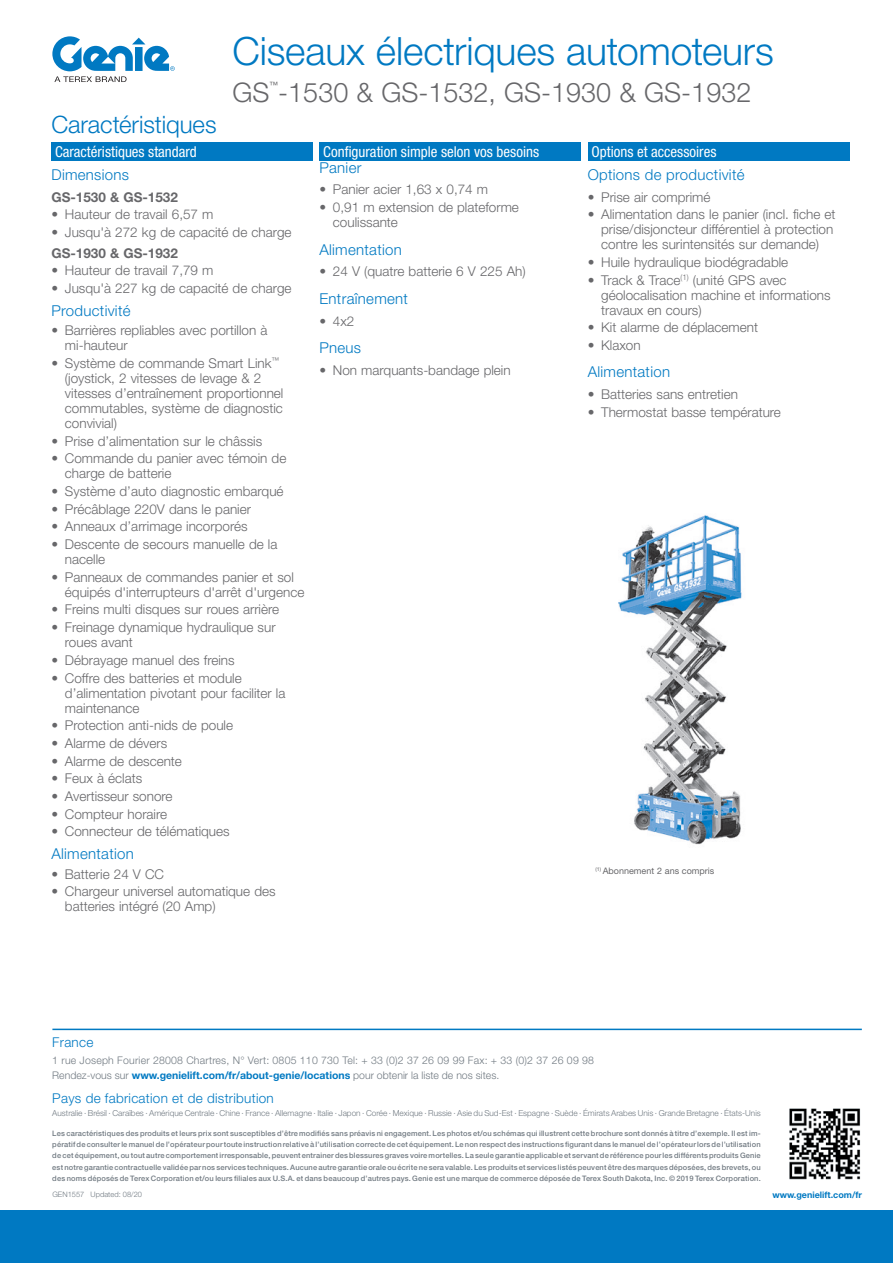
<style>
.page{position:relative;width:893px;height:1263px;background:#fff}
.page>*{position:absolute;margin:0;border:0;box-sizing:border-box;transform-origin:0 0}
.t1{font:300 39px "Helvetica Neue LT Std";letter-spacing:-.005em;color:#0079c2}
.t2{font:300 27px "Helvetica Neue LT Std";color:#67676a}
.t3{font:300 24px "Helvetica Neue LT Std";letter-spacing:-.005em;color:#0079c2}
.t4{font:300 15px "Helvetica Neue LT Std";letter-spacing:.02em;color:#0079c2}
.t5{font:condensed 15px "Helvetica Neue LT Std";color:#fff}
.t6{font:300 13.5px/15px "Helvetica Neue LT Std";color:#67676a}
.t7{font:300 13.5px "Helvetica Neue LT Std";letter-spacing:.02em;color:#0079c2}
.t8{font:700 13.5px "Helvetica Neue LT Std";color:#67676a}
.t9{font:300 10.5px/14.9px "Helvetica Neue LT Std";letter-spacing:.02em;color:#717a82}
.t10{font:9px "Helvetica Neue LT Std";color:#67676a}
.t11{font:700 9px "Helvetica Neue LT Std";color:#0079c2}
.t12{font:condensed 8.7px "Helvetica Neue LT Std";color:#67676a}
.t13{font:300 8.25px "Helvetica Neue LT Std";color:#717a82}
.t14{font:500 7.5px/11.2px "Helvetica Neue LT Std";letter-spacing:.02em;color:#717a82;text-align:justify}
.t15{font:300 7.5px "Helvetica Neue LT Std";color:#717a82}
.s1{font-weight:700;color:#0079c2}
</style>
<div class="page">
<svg style="left:52px;top:36px;width:123px;height:46px"></svg>
<div style="left:51px;top:142px;width:262px;height:19px;background:#0079c2"></div>
<div style="left:320px;top:142px;width:261px;height:19px;background:#0079c2"></div>
<div style="left:588px;top:142px;width:261px;height:19px;background:#0079c2"></div>
<img style="left:618px;top:515px;width:124px;height:330px">
<div style="left:0;top:1210px;width:893px;height:53px;background:#0079c2"></div>
<img style="left:789px;top:1108px;width:72px;height:72px">
<hr style="left:52px;top:1029px;width:810px;height:1px;background:#0079c2">
<h1 class="t1" style="left:233px;top:27px;width:543px">Ciseaux électriques automoteurs</h1>
<h3 class="t3" style="left:51px;top:110px;width:167px">Caractéristiques</h3>
<p class="t12" style="left:270px;top:80px;width:10px">™</p>
<h2 class="t2" style="left:233px;top:76px;width:520px">GS -1530 &amp; GS-1532, GS-1930 &amp; GS-1932</h2>
<p class="t5" style="left:55px;top:143px;width:143px">Caractéristiques standard</p>
<p class="t5" style="left:323px;top:143px;width:217px">Configuration simple selon vos besoins</p>
<p class="t5" style="left:591px;top:143px;width:126px">Options et accessoires</p>
<p class="t4" style="left:588px;top:165px;width:158px">Options de productivité</p>
<p class="t6" style="left:588px;top:189px;width:124px">• Prise air comprimé</p>
<p class="t6" style="left:601px;top:207px;width:236px;text-indent:-14px">• Alimentation dans le panier (incl. fiche et prise/disjoncteur différentiel à protection contre les surintensités sur demande)</p>
<p class="t6" style="left:588px;top:254px;width:202px">• Huile hydraulique biodégradable</p>
<p class="t6" style="left:601px;top:272px;width:231px;text-indent:-13px">• Track &amp; Trace<sup>(1)</sup> (unité GPS avec géolocalisation machine et informations travaux en cours)</p>
<p class="t6" style="left:588px;top:320px;width:172px">• Kit alarme de déplacement</p>
<p class="t6" style="left:588px;top:337px;width:55px">• Klaxon</p>
<p class="t4" style="left:588px;top:363px;width:84px">Alimentation</p>
<p class="t6" style="left:588px;top:387px;width:152px">• Batteries sans entretien</p>
<p class="t6" style="left:588px;top:404px;width:195px">• Thermostat basse température</p>
<p class="t4" style="left:319px;top:158px;width:44px">Panier</p>
<p class="t6" style="left:319px;top:182px;width:170px">• Panier acier 1,63 x 0,74 m</p>
<p class="t6" style="left:333px;top:200px;width:188px;text-indent:-14px">• 0,91 m extension de plateforme coulissante</p>
<p class="t4" style="left:319px;top:240px;width:84px">Alimentation</p>
<p class="t6" style="left:319px;top:264px;width:208px">• 24 V (quatre batterie 6 V 225 Ah)</p>
<p class="t4" style="left:319px;top:289px;width:90px">Entraînement</p>
<p class="t6" style="left:319px;top:313px;width:37px">• 4x2</p>
<p class="t4" style="left:319px;top:338px;width:43px">Pneus</p>
<p class="t6" style="left:319px;top:362px;width:193px">• Non marquants-bandage plein</p>
<p class="t4" style="left:51px;top:165px;width:79px">Dimensions</p>
<p class="t8" style="left:51px;top:188px;width:128px">GS-1530 &amp; GS-1532</p>
<p class="t6" style="left:51px;top:207px;width:164px">• Hauteur de travail 6,57 m</p>
<p class="t6" style="left:51px;top:224px;width:242px">• Jusqu'à 272 kg de capacité de charge</p>
<p class="t8" style="left:51px;top:244px;width:128px">GS-1930 &amp; GS-1932</p>
<p class="t6" style="left:51px;top:263px;width:164px">• Hauteur de travail 7,79 m</p>
<p class="t6" style="left:51px;top:280px;width:242px">• Jusqu'à 227 kg de capacité de charge</p>
<p class="t4" style="left:51px;top:301px;width:81px">Productivité</p>
<p class="t6" style="left:65px;top:322px;width:204px;text-indent:-14px">• Barrières repliables avec portillon à mi-hauteur</p>
<p class="t6" style="left:65px;top:355px;width:220px;text-indent:-14px">• Système de commande Smart Link<sup>™ </sup>(joystick, 2 vitesses de levage &amp; 2 vitesses d’entraînement proportionnel commutables, système de diagnostic convivial)</p>
<p class="t6" style="left:51px;top:433px;width:212px">• Prise d’alimentation sur le châssis</p>
<p class="t6" style="left:65px;top:451px;width:223px;text-indent:-14px">• Commande du panier avec témoin de charge de batterie</p>
<p class="t6" style="left:51px;top:483px;width:234px">• Système d’auto diagnostic embarqué</p>
<p class="t6" style="left:51px;top:501px;width:201px">• Précâblage 220V dans le panier</p>
<p class="t6" style="left:51px;top:519px;width:198px">• Anneaux d’arrimage incorporés</p>
<p class="t6" style="left:65px;top:536px;width:214px;text-indent:-14px">• Descente de secours manuelle de la nacelle</p>
<p class="t6" style="left:65px;top:569px;width:241px;text-indent:-14px">• Panneaux de commandes panier et sol équipés d'interrupteurs d'arrêt d'urgence</p>
<p class="t6" style="left:51px;top:602px;width:229px">• Freins multi disques sur roues arrière</p>
<p class="t6" style="left:65px;top:619px;width:212px;text-indent:-14px">• Freinage dynamique hydraulique sur roues avant</p>
<p class="t6" style="left:51px;top:652px;width:185px">• Débrayage manuel des freins</p>
<p class="t6" style="left:65px;top:670px;width:222px;text-indent:-14px">• Coffre des batteries et module d’alimentation pivotant pour faciliter la maintenance</p>
<p class="t6" style="left:51px;top:718px;width:183px">• Protection anti-nids de poule</p>
<p class="t6" style="left:51px;top:735px;width:117px">• Alarme de dévers</p>
<p class="t6" style="left:51px;top:753px;width:132px">• Alarme de descente</p>
<p class="t6" style="left:51px;top:771px;width:92px">• Feux à éclats</p>
<p class="t6" style="left:51px;top:788px;width:123px">• Avertisseur sonore</p>
<p class="t6" style="left:51px;top:806px;width:117px">• Compteur horaire</p>
<p class="t6" style="left:51px;top:824px;width:180px">• Connecteur de télématiques</p>
<p class="t4" style="left:51px;top:845px;width:84px">Alimentation</p>
<p class="t6" style="left:51px;top:866px;width:114px">• Batterie 24 V CC</p>
<p class="t6" style="left:65px;top:884px;width:212px;text-indent:-14px">• Chargeur universel automatique des batteries intégré (20 Amp)</p>
<p class="t10" style="left:595px;top:865px;width:120px"><sup>(1)</sup> Abonnement 2 ans compris</p>
<p class="t7" style="left:52px;top:1034px;width:43px">France</p>
<p class="t9" style="left:52px;top:1053px;width:543px">1 rue Joseph Fourier 28008 Chartres, N° Vert: 0805 110 730 Tel: + 33 (0)2 37 26 09 99 Fax: + 33 (0)2 37 26 09 98<br>Rendez-vous sur <span class="s1">www.genielift.com/fr/about-genie/locations</span> pour obtenir la liste de nos sites.</p>
<p class="t7" style="left:52px;top:1090px;width:223px">Pays de fabrication et de distribution</p>
<p class="t13" style="left:52px;top:1108px;width:710px">Australie · Brésil · Caraïbes · Amérique Centrale · Chine · France · Allemagne · Italie · Japon · Corée · Mexique · Russie · Asie du Sud-Est · Espagne · Suède · Émirats Arabes Unis · Grande Bretagne · États-Unis</p>
<p class="t14" style="left:52px;top:1127px;width:710px">Les caractéristiques des produits et leurs prix sont susceptibles d’être modifiés sans préavis ni engagement. Les photos et/ou schémas qui illustrent cette brochure sont donnés à titre d’exemple. Il est im&shy;pératif de consulter le manuel de l’opérateur pour toute instruction relative à l’utilisation correcte de cet équipement. Le non respect des instructions figurant dans le manuel de l’opérateur lors de l’utilisation de cet équipement, ou tout autre comportement irresponsable, peuvent entrainer des blessures graves voire mortelles. La seule garantie applicable et servant de référence pour les différents produits Genie est notre garantie contractuelle validée par nos services techniques. Aucune autre garantie orale ou écrite ne sera valable. Les produits et services listés peuvent être des marques déposées, des brevets, ou des noms déposés de Terex Corporation et/ou leurs filiales aux U.S.A. et dans beaucoup d’autres pays. Genie est une marque de commerce déposée de Terex South Dakota, Inc. © 2019 Terex Corporation.</p>
<p class="t15" style="left:52px;top:1190px;width:91px">GEN1557 Updated: 08/20</p>
<p class="t11" style="left:772px;top:1190px;width:91px">www.genielift.com/fr</p>
</div>
